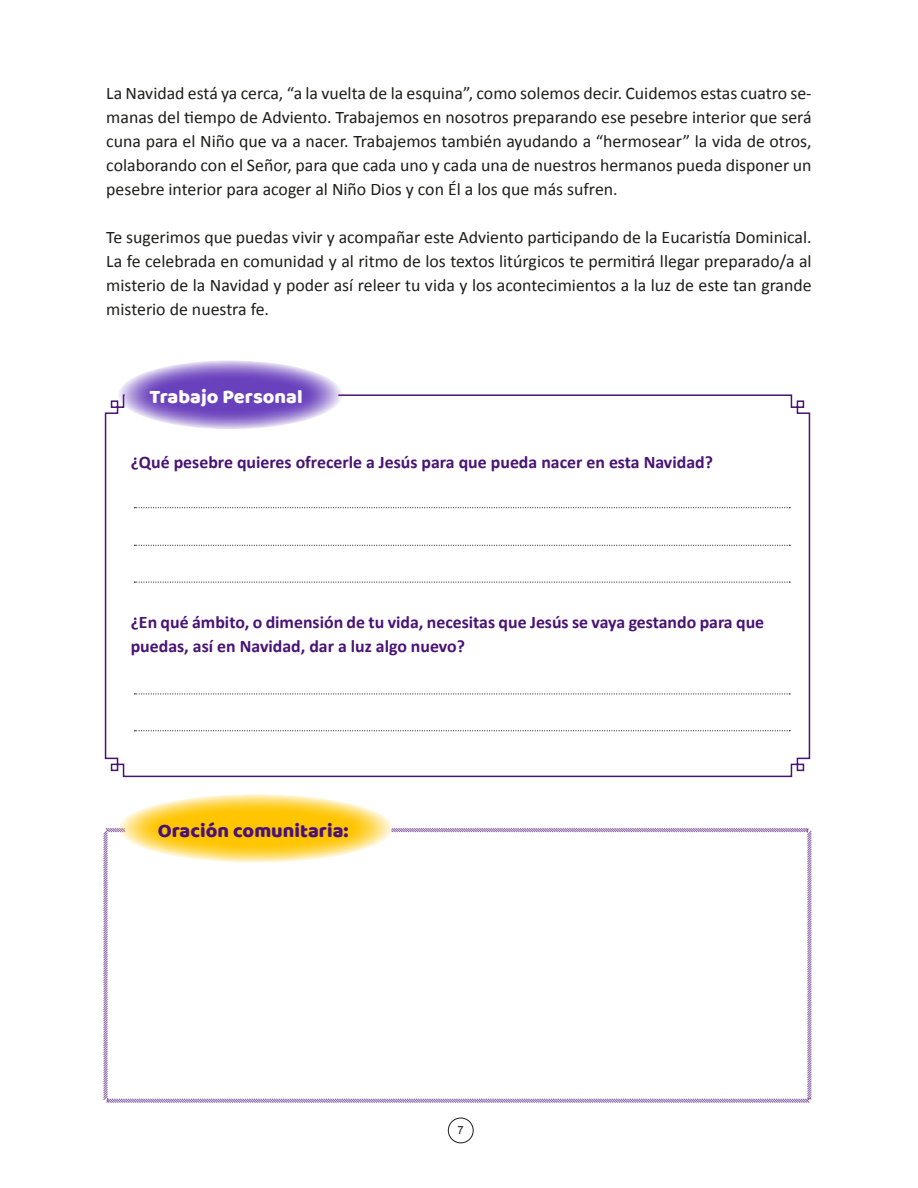
<style>
.page{position:relative;width:918px;height:1188px;background:#fff}
.page>*{position:absolute;margin:0;border:0;box-sizing:border-box;transform-origin:0 0}
.t1{font:19.8px "Baloo Thambi";color:#491276}
.t2{font:19.8px "Baloo Thambi";color:#fff}
.t3{font:17.7px/24px "Calibri";color:#1d1d1b;text-align:justify}
.t4{font:700 17.7px/24px "Calibri";color:#491276}
.t5{font:11.25px "Arial";color:#1d1d1b}
</style>
<div class="page">
<div style="left:448px;top:1118px;width:25px;height:25px;border:1px solid #1d1d1b;border-radius:50%"></div>
<svg style="left:104px;top:394px;width:707px;height:384px"></svg>
<svg style="left:118px;top:360px;width:225px;height:69px;background:#9174ce"></svg>
<svg style="left:134px;top:507px;width:656px;height:1px"></svg>
<svg style="left:134px;top:545px;width:656px;height:1px"></svg>
<svg style="left:134px;top:582px;width:656px;height:1px"></svg>
<svg style="left:134px;top:693px;width:656px;height:1px"></svg>
<svg style="left:134px;top:730px;width:656px;height:1px"></svg>
<svg style="left:103px;top:828px;width:709px;height:275px"></svg>
<svg style="left:118px;top:794px;width:275px;height:69px;background:#fed444"></svg>
<p class="t3" style="left:106px;top:81px;width:707px">La Navidad está ya cerca, “a la vuelta de la esquina”, como solemos decir. Cuidemos estas cuatro se&shy;manas del tiempo de Adviento. Trabajemos en nosotros preparando ese pesebre interior que será cuna para el Niño que va a nacer. Trabajemos también ayudando a “hermosear” la vida de otros, colaborando con el Señor, para que cada uno y cada una de nuestros hermanos pueda disponer un pesebre interior para acoger al Niño Dios y con Él a los que más sufren.</p>
<p class="t3" style="left:106px;top:225px;width:707px">Te sugerimos que puedas vivir y acompañar este Adviento participando de la Eucaristía Dominical.<br>La fe celebrada en comunidad y al ritmo de los textos litúrgicos te permitirá llegar preparado/a al misterio de la Navidad y poder así releer tu vida y los acontecimientos a la luz de este tan grande misterio de nuestra fe.</p>
<p class="t2" style="left:149px;top:383px;width:155px">Trabajo Personal</p>
<p class="t4" style="left:131px;top:450px;width:584px">¿Qué pesebre quieres ofrecerle a Jesús para que pueda nacer en esta Navidad?</p>
<p class="t4" style="left:131px;top:610px;width:635px">¿En qué ámbito, o dimensión de tu vida, necesitas que Jesús se vaya gestando para que puedas, así en Navidad, dar a luz algo nuevo?</p>
<p class="t1" style="left:158px;top:816px;width:193px">Oración comunitaria:</p>
<p class="t5" style="left:458px;top:1123px;width:8px">7</p>
</div>
